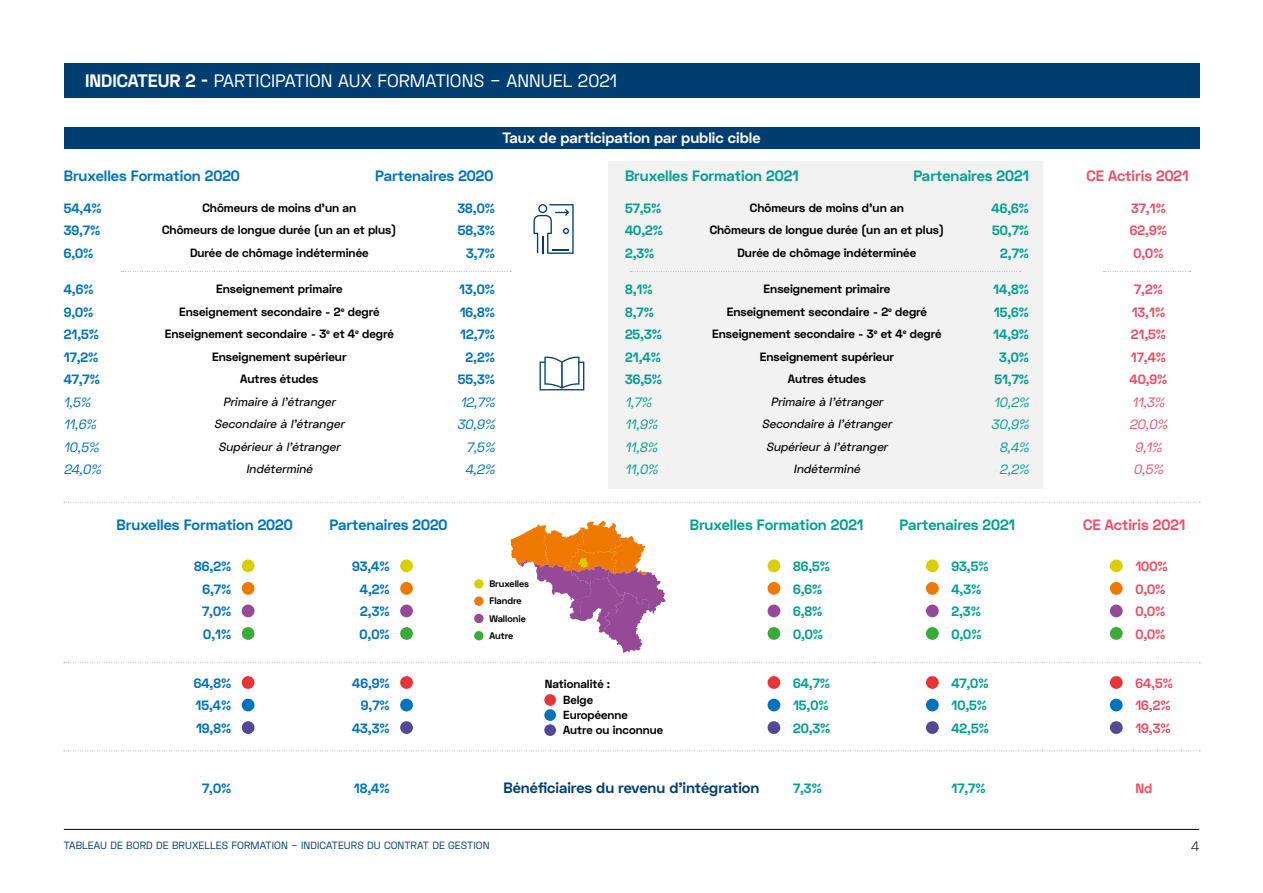
<style>
.page{position:relative;width:1263px;height:893px;background:#fff}
.page>*{position:absolute;margin:0;border:0;box-sizing:border-box;transform-origin:0 0}
.t1{font:18px "Space Grotesk";color:#fff}
.t2{font:700 15px "Space Grotesk";color:#0073bb}
.t3{font:700 15px "Space Grotesk";color:#00a090}
.t4{font:700 15px "Space Grotesk";color:#003e72}
.t5{font:700 15px "Space Grotesk";color:#fff}
.t6{font:700 15px "Space Grotesk";color:#ea5167}
.t7{font:700 13.5px/22.5px "Space Grotesk";color:#00a090}
.t8{font:700 13.5px/22.5px "Space Grotesk";color:#0073bb;text-align:justify}
.t9{font:700 13.5px/22.5px "Space Grotesk";color:#ea5167}
.t10{font:italic 13.5px/22.5px "Space Grotesk";color:#0073bb}
.t11{font:italic 13.5px/22.5px "Space Grotesk";color:#00a090}
.t12{font:italic 13.5px/22.5px "Space Grotesk";color:#ea5167;text-align:center}
.t13{font:300 13.5px "Space Grotesk";color:#000}
.t14{font:700 12px/22.5px "Space Grotesk";color:#000;text-align:center}
.t15{font:italic 500 12px/22.5px "Space Grotesk";color:#000;text-align:center}
.t16{font:700 11.7px/15px "Space Grotesk";color:#000}
.t17{font:10.5px "Space Grotesk";letter-spacing:.005em;color:#003e72}
.t18{font:700 9.45px/17.1px "Space Grotesk";color:#000}
.s1{font-weight:700}
</style>
<div class="page">
<hr style="left:64px;top:829px;width:1135px;height:1px;background:#000">
<div style="left:608px;top:162px;width:434px;height:327px;background:#f2f2f2"></div>
<svg style="left:121px;top:271px;width:390px;height:1px"></svg>
<svg style="left:630px;top:271px;width:390px;height:1px"></svg>
<svg style="left:1103px;top:271px;width:87px;height:1px"></svg>
<svg style="left:64px;top:502px;width:1136px;height:1px"></svg>
<svg style="left:64px;top:662px;width:1136px;height:1px"></svg>
<svg style="left:64px;top:750px;width:1136px;height:1px"></svg>
<div style="left:64px;top:64px;width:1135px;height:34px;background:#003e72"></div>
<div style="left:64px;top:128px;width:1135px;height:21px;background:#003e72"></div>
<div style="left:242px;top:582px;width:12px;height:13px;background:#ef7900;border-radius:50%"></div>
<div style="left:242px;top:699px;width:12px;height:12px;background:#0073bb;border-radius:50%"></div>
<div style="left:400px;top:582px;width:13px;height:13px;background:#ef7900;border-radius:50%"></div>
<div style="left:400px;top:699px;width:13px;height:12px;background:#0073bb;border-radius:50%"></div>
<div style="left:767px;top:582px;width:13px;height:13px;background:#ef7900;border-radius:50%"></div>
<div style="left:767px;top:699px;width:13px;height:12px;background:#0073bb;border-radius:50%"></div>
<div style="left:926px;top:582px;width:13px;height:13px;background:#ef7900;border-radius:50%"></div>
<div style="left:926px;top:699px;width:13px;height:12px;background:#0073bb;border-radius:50%"></div>
<div style="left:1110px;top:582px;width:13px;height:13px;background:#ef7900;border-radius:50%"></div>
<div style="left:1110px;top:699px;width:13px;height:12px;background:#0073bb;border-radius:50%"></div>
<div style="left:242px;top:559px;width:12px;height:13px;background:#dbce00;border-radius:50%"></div>
<div style="left:242px;top:676px;width:12px;height:13px;background:#e73436;border-radius:50%"></div>
<div style="left:400px;top:559px;width:13px;height:13px;background:#dbce00;border-radius:50%"></div>
<div style="left:400px;top:676px;width:13px;height:13px;background:#e73436;border-radius:50%"></div>
<div style="left:767px;top:559px;width:13px;height:13px;background:#dbce00;border-radius:50%"></div>
<div style="left:767px;top:676px;width:13px;height:13px;background:#e73436;border-radius:50%"></div>
<div style="left:926px;top:559px;width:13px;height:13px;background:#dbce00;border-radius:50%"></div>
<div style="left:926px;top:676px;width:13px;height:13px;background:#e73436;border-radius:50%"></div>
<div style="left:1110px;top:559px;width:13px;height:13px;background:#dbce00;border-radius:50%"></div>
<div style="left:1110px;top:676px;width:13px;height:13px;background:#e73436;border-radius:50%"></div>
<svg style="left:510px;top:521px;width:155px;height:132px"></svg>
<div style="left:474px;top:596px;width:9px;height:10px;background:#ef7900;border-radius:50%"></div>
<div style="left:474px;top:579px;width:9px;height:10px;background:#dbce00;border-radius:50%"></div>
<div style="left:474px;top:614px;width:9px;height:9px;background:#954996;border-radius:50%"></div>
<div style="left:474px;top:631px;width:9px;height:9px;background:#3aaa3a;border-radius:50%"></div>
<div style="left:544px;top:709px;width:12px;height:12px;background:#0073bb;border-radius:50%"></div>
<div style="left:544px;top:694px;width:12px;height:12px;background:#e73436;border-radius:50%"></div>
<div style="left:544px;top:724px;width:12px;height:12px;background:#544797;border-radius:50%"></div>
<div style="left:242px;top:605px;width:12px;height:12px;background:#954996;border-radius:50%"></div>
<div style="left:242px;top:721px;width:12px;height:13px;background:#544797;border-radius:50%"></div>
<div style="left:400px;top:605px;width:13px;height:12px;background:#954996;border-radius:50%"></div>
<div style="left:400px;top:721px;width:13px;height:13px;background:#544797;border-radius:50%"></div>
<div style="left:767px;top:605px;width:13px;height:12px;background:#954996;border-radius:50%"></div>
<div style="left:767px;top:721px;width:13px;height:13px;background:#544797;border-radius:50%"></div>
<div style="left:926px;top:605px;width:13px;height:12px;background:#954996;border-radius:50%"></div>
<div style="left:926px;top:721px;width:13px;height:13px;background:#544797;border-radius:50%"></div>
<div style="left:1110px;top:605px;width:13px;height:12px;background:#954996;border-radius:50%"></div>
<div style="left:1110px;top:721px;width:13px;height:13px;background:#544797;border-radius:50%"></div>
<div style="left:242px;top:627px;width:12px;height:13px;background:#3aaa3a;border-radius:50%"></div>
<div style="left:400px;top:627px;width:13px;height:13px;background:#3aaa3a;border-radius:50%"></div>
<div style="left:767px;top:627px;width:13px;height:13px;background:#3aaa3a;border-radius:50%"></div>
<div style="left:926px;top:627px;width:13px;height:13px;background:#3aaa3a;border-radius:50%"></div>
<div style="left:1110px;top:627px;width:13px;height:13px;background:#3aaa3a;border-radius:50%"></div>
<svg style="left:533px;top:204px;width:41px;height:50px"></svg>
<svg style="left:539px;top:356px;width:45px;height:34px"></svg>
<h1 class="t1" style="left:85px;top:69px;width:534px"><span class="s1">INDICATEUR 2 -</span> PARTICIPATION AUX FORMATIONS – ANNUEL 2021</h1>
<p class="t2" style="left:64px;top:166px;width:178px">Bruxelles Formation 2020</p>
<p class="t2" style="left:375px;top:166px;width:119px">Partenaires 2020</p>
<p class="t5" style="left:502px;top:128px;width:260px">Taux de participation par public cible</p>
<p class="t3" style="left:625px;top:166px;width:175px">Bruxelles Formation 2021</p>
<p class="t3" style="left:913px;top:166px;width:117px">Partenaires 2021</p>
<p class="t6" style="left:1086px;top:166px;width:104px">CE Actiris 2021</p>
<p class="t14" style="left:162px;top:197px;width:236px">Chômeurs de moins d’un an<br>Chômeurs de longue durée (un an et plus)<br>Durée de chômage indéterminée</p>
<p class="t14" style="left:710px;top:197px;width:236px">Chômeurs de moins d’un an<br>Chômeurs de longue durée (un an et plus)<br>Durée de chômage indéterminée</p>
<p class="t14" style="left:165px;top:278px;width:231px">Enseignement primaire<br>Enseignement secondaire - 2<sup>e</sup> degré<br>Enseignement secondaire - 3<sup>e</sup> et 4<sup>e</sup> degré<br>Enseignement supérieur<br>Autres études</p>
<p class="t15" style="left:214px;top:390px;width:134px">Primaire à l’étranger<br>Secondaire à l’étranger<br>Supérieur à l’étranger<br>Indéterminé</p>
<p class="t8" style="left:64px;top:197px;width:40px">54,4% 39,7% 6,0%</p>
<p class="t7" style="left:625px;top:197px;width:39px;text-align:justify">57,5% 40,2% 2,3%</p>
<p class="t8" style="left:64px;top:279px;width:38px;text-align:left">4,6%<br>9,0%<br>21,5%<br>17,2%<br>47,7%</p>
<p class="t10" style="left:64px;top:391px;width:42px">1,5%<br>11,6%<br>10,5%<br>24,0%</p>
<p class="t8" style="left:457px;top:197px;width:39px;text-align:right">38,0%<br>58,3%<br>3,7%</p>
<p class="t7" style="left:991px;top:197px;width:39px;text-align:right">46,6%<br>50,7%<br>2,7%</p>
<p class="t9" style="left:1130px;top:197px;width:39px;text-align:justify">37,1% 62,9% 0,0%</p>
<p class="t8" style="left:458px;top:279px;width:39px;text-align:center">13,0%<br>16,8%<br>12,7%<br>2,2%<br>55,3%</p>
<p class="t10" style="left:457px;top:391px;width:42px;text-align:right">12,7%<br>30,9%<br>7,5%<br>4,2%</p>
<p class="t14" style="left:712px;top:278px;width:231px">Enseignement primaire<br>Enseignement secondaire - 2<sup>e</sup> degré<br>Enseignement secondaire - 3<sup>e</sup> et 4<sup>e</sup> degré<br>Enseignement supérieur<br>Autres études</p>
<p class="t15" style="left:762px;top:390px;width:134px">Primaire à l’étranger<br>Secondaire à l’étranger<br>Supérieur à l’étranger<br>Indéterminé</p>
<p class="t7" style="left:625px;top:279px;width:39px">8,1%<br>8,7%<br>25,3%<br>21,4%<br>36,5%</p>
<p class="t11" style="left:625px;top:391px;width:38px">1,7%<br>11,9%<br>11,8%<br>11,0%</p>
<p class="t7" style="left:993px;top:279px;width:37px;text-align:center">14,8%<br>15,6%<br>14,9%<br>3,0%<br>51,7%</p>
<p class="t11" style="left:991px;top:391px;width:42px;text-align:right">10,2%<br>30,9%<br>8,4%<br>2,2%</p>
<p class="t9" style="left:1129px;top:279px;width:39px;text-align:center">7,2%<br>13,1%<br>21,5%<br>17,4%<br>40,9%</p>
<p class="t12" style="left:1129px;top:391px;width:43px">11,3%<br>20,0%<br>9,1%<br>0,5%</p>
<p class="t2" style="left:117px;top:515px;width:178px">Bruxelles Formation 2020</p>
<p class="t2" style="left:330px;top:515px;width:119px">Partenaires 2020</p>
<p class="t3" style="left:690px;top:515px;width:175px">Bruxelles Formation 2021</p>
<p class="t3" style="left:899px;top:515px;width:117px">Partenaires 2021</p>
<p class="t6" style="left:1083px;top:515px;width:104px">CE Actiris 2021</p>
<p class="t8" style="left:202px;top:555px;width:31px;text-indent:-8px">86,2% 6,7% 7,0% 0,1%</p>
<p class="t8" style="left:194px;top:672px;width:39px">64,8% 15,4% 19,8%</p>
<p class="t8" style="left:360px;top:555px;width:32px;text-indent:-7px">93,4% 4,2% 2,3% 0,0%</p>
<p class="t8" style="left:352px;top:672px;width:39px;text-align:right">46,9%<br>9,7%<br>43,3%</p>
<p class="t18" style="left:489px;top:576px;width:41px">Bruxelles<br>Flandre<br>Wallonie<br>Autre</p>
<p class="t16" style="left:545px;top:676px;width:67px">Nationalité :</p>
<p class="t16" style="left:563px;top:693px;width:101px">Belge<br>Européenne<br>Autre ou inconnue</p>
<p class="t7" style="left:793px;top:555px;width:39px">86,5%<br>6,6%<br>6,8%<br>0,0%</p>
<p class="t7" style="left:793px;top:672px;width:39px">64,7%<br>15,0%<br>20,3%</p>
<p class="t7" style="left:951px;top:555px;width:39px">93,5%<br>4,3%<br>2,3%<br>0,0%</p>
<p class="t7" style="left:951px;top:672px;width:39px">47,0%<br>10,5%<br>42,5%</p>
<p class="t9" style="left:1135px;top:555px;width:34px">100%<br>0,0%<br>0,0%<br>0,0%</p>
<p class="t9" style="left:1135px;top:672px;width:39px">64,5%<br>16,2%<br>19,3%</p>
<p class="t8" style="left:202px;top:777px;width:31px">7,0%</p>
<p class="t8" style="left:354px;top:777px;width:37px">18,4%</p>
<p class="t4" style="left:503px;top:778px;width:257px">Bénéficiaires du revenu d’intégration</p>
<p class="t7" style="left:793px;top:777px;width:30px">7,3%</p>
<p class="t7" style="left:951px;top:777px;width:36px">17,7%</p>
<p class="t9" style="left:1135px;top:777px;width:19px">Nd</p>
<p class="t17" style="left:64px;top:839px;width:427px">TABLEAU DE BORD DE BRUXELLES FORMATION – INDICATEURS DU CONTRAT DE GESTION</p>
<p class="t13" style="left:1191px;top:838px;width:9px">4</p>
</div>
